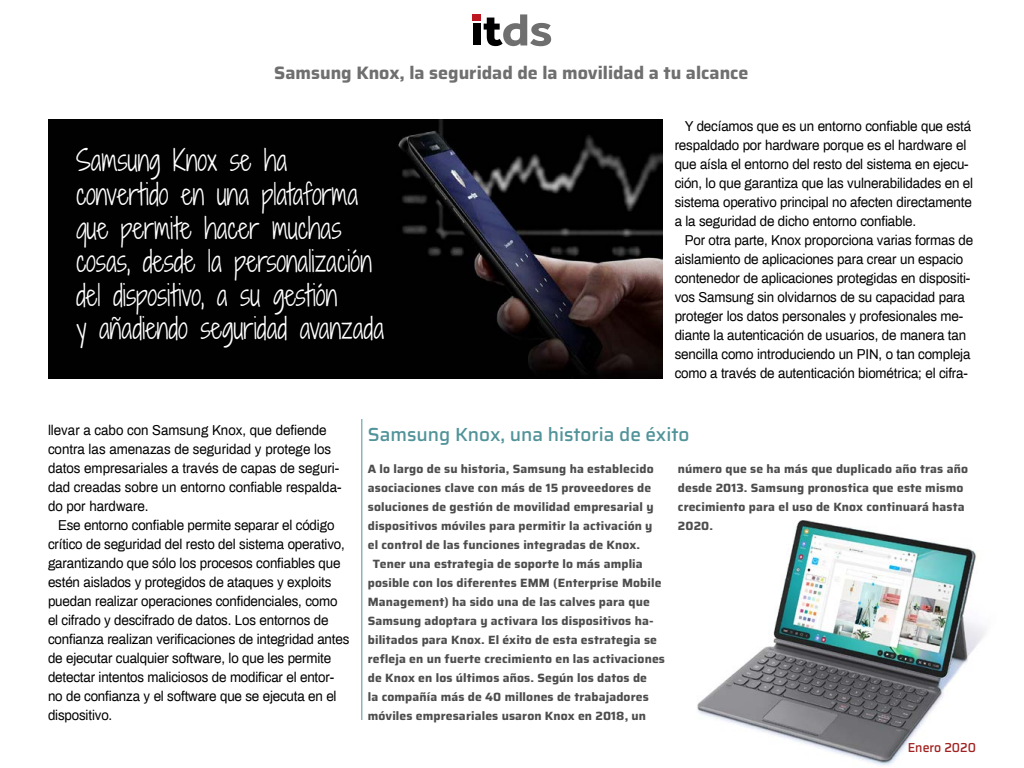
<style>
.page{position:relative;width:1024px;height:768px;background:#fff}
.page>*{position:absolute;margin:0;border:0;box-sizing:border-box;transform-origin:0 0}
.t1{font:28px/33.6px "Shadows Into Light Two";color:#fff;scale:.9 1}
.t2{font:500 19px "Saira";color:#509399}
.t3{font:700 18px "Saira";color:#706f6f}
.t4{font:14px/19px "Archivo";letter-spacing:-.01em;color:#000;scale:.95 1}
.t5{font:500 13px "Saira";color:#a0211f;scale:.95 1}
.t6{font:700 12px/19px "Saira";letter-spacing:.01em;color:#4d4d4d}
</style>
<div class="page">
<img style="left:697px;top:520px;width:289px;height:246px">
<img style="left:48px;top:119px;width:615px;height:260px">
<div style="left:473px;top:15px;width:8px;height:6px;background:#bd1822"></div>
<div style="left:473px;top:24px;width:8px;height:21px;background:#000"></div>
<svg style="left:484px;top:14px;width:67px;height:32px"></svg>
<hr style="left:361px;top:419px;width:1px;height:301px;background:#509399">
<p class="t3" style="left:274px;top:59px;width:476px">Samsung Knox, la seguridad de la movilidad a tu alcance</p>
<h1 class="t1" style="left:76px;top:144px;width:344px">Samsung Knox se ha convertido en una plataforma que permite hacer muchas cosas, desde la personalización del dispositivo, a su gestión<br>y añadiendo seguridad avanzada</h1>
<p class="t4" style="left:675px;top:116px;width:316px;text-indent:10px">Y decíamos que es un entorno confiable que está respaldado por hardware porque es el hardware el que aísla el entorno del resto del sistema en ejecu&shy;ción, lo que garantiza que las vulnerabilidades en el sistema operativo principal no afecten directamente a la seguridad de dicho entorno confiable.</p>
<p class="t4" style="left:675px;top:230px;width:316px;text-indent:10px">Por otra parte, Knox proporciona varias formas de aislamiento de aplicaciones para crear un espacio contenedor de aplicaciones protegidas en dispositi&shy;vos Samsung sin olvidarnos de su capacidad para proteger los datos personales y profesionales me&shy;diante la autenticación de usuarios, de manera tan sencilla como introduciendo un PIN, o tan compleja como a través de autenticación biométrica; el cifra-</p>
<p class="t4" style="left:48px;top:420px;width:310px">llevar a cabo con Samsung Knox, que defiende contra las amenazas de seguridad y protege los datos empresariales a través de capas de seguri&shy;dad creadas sobre un entorno confiable respalda&shy;do por hardware.</p>
<p class="t4" style="left:48px;top:515px;width:319px;text-indent:10px">Ese entorno confiable permite separar el código crítico de seguridad del resto del sistema operativo, garantizando que sólo los procesos confiables que estén aislados y protegidos de ataques y exploits puedan realizar operaciones confidenciales, como el cifrado y descifrado de datos. Los entornos de confianza realizan verificaciones de integridad antes de ejecutar cualquier software, lo que les permite detectar intentos maliciosos de modificar el entor&shy;no de confianza y el software que se ejecuta en el dispositivo.</p>
<h2 class="t2" style="left:368px;top:419px;width:323px">Samsung Knox, una historia de éxito</h2>
<p class="t6" style="left:368px;top:459px;width:287px">A lo largo de su historia, Samsung ha establecido</p>
<p class="t6" style="left:368px;top:478px;width:285px">asociaciones clave con más de 15 proveedores de</p>
<p class="t6" style="left:368px;top:497px;width:287px">soluciones de gestión de movilidad empresarial y</p>
<p class="t6" style="left:368px;top:516px;width:286px">dispositivos móviles para permitir la activación y</p>
<p class="t6" style="left:368px;top:535px;width:274px">el control de las funciones integradas de Knox.</p>
<p class="t6" style="left:373px;top:554px;width:271px">Tener una estrategia de soporte lo más amplia</p>
<p class="t6" style="left:368px;top:573px;width:295px">posible con los diferentes EMM (Enterprise Mobile</p>
<p class="t6" style="left:368px;top:592px;width:283px">Management) ha sido una de las calves para que</p>
<p class="t6" style="left:368px;top:611px;width:287px">Samsung adoptara y activara los dispositivos ha-</p>
<p class="t6" style="left:368px;top:630px;width:291px">bilitados para Knox. El éxito de esta estrategia se</p>
<p class="t6" style="left:368px;top:649px;width:299px">refleja en un fuerte crecimiento en las activaciones</p>
<p class="t6" style="left:368px;top:668px;width:281px">de Knox en los últimos años. Según los datos de</p>
<p class="t6" style="left:368px;top:687px;width:282px">la compañía más de 40 millones de trabajadores</p>
<p class="t6" style="left:368px;top:706px;width:280px">móviles empresariales usaron Knox en 2018, un</p>
<p class="t6" style="left:678px;top:459px;width:292px">número que se ha más que duplicado año tras año desde 2013. Samsung pronostica que este mismo crecimiento para el uso de Knox continuará hasta 2020.</p>
<p class="t5" style="left:908px;top:738px;width:73px">Enero 2020</p>
</div>
